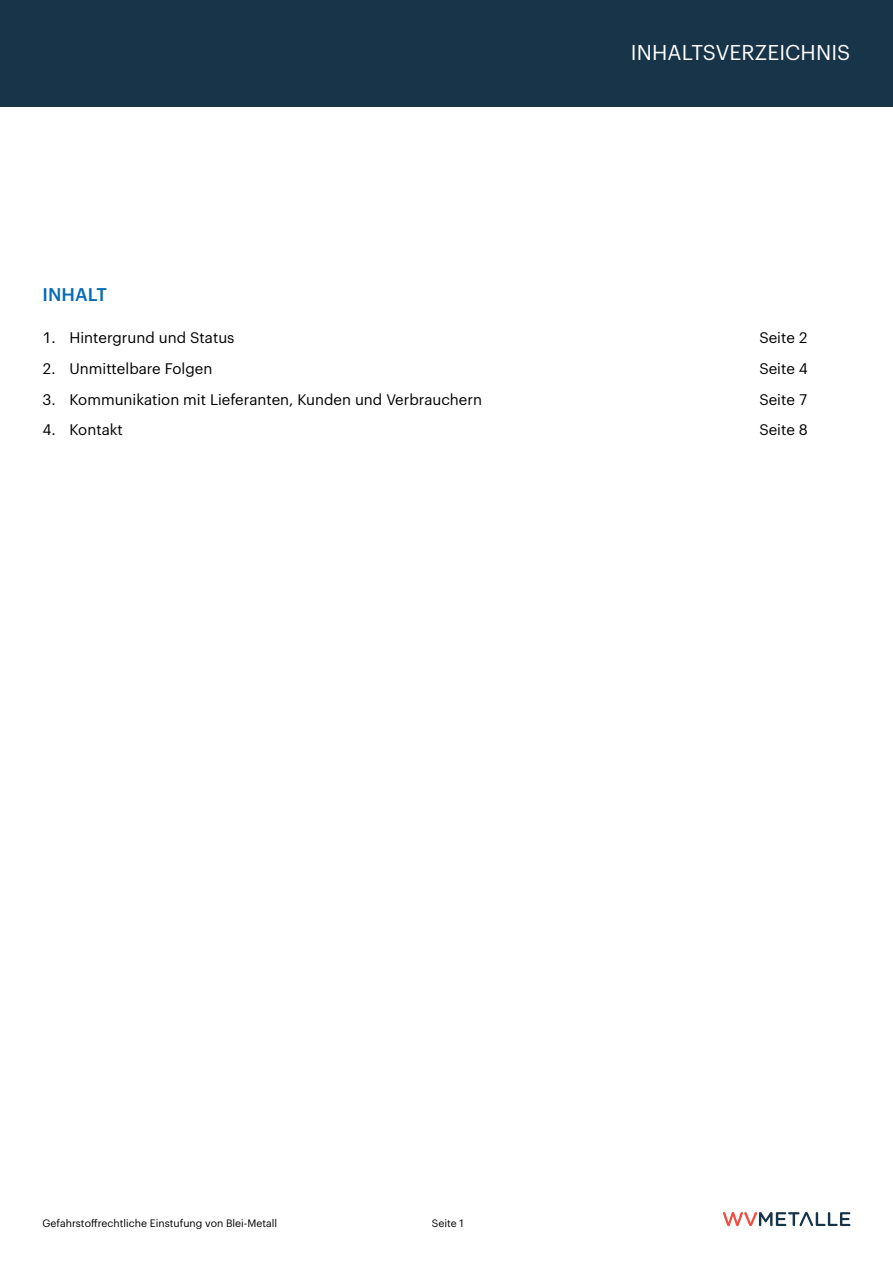
<style>
.page{position:relative;width:893px;height:1263px;background:#fff}
.page>*{position:absolute;margin:0;border:0;box-sizing:border-box;transform-origin:0 0}
.t1{font:21px "Graphik";letter-spacing:.005em;color:#fff}
.t2{font:500 18px "Graphik";letter-spacing:.005em;color:#086bb5}
.t3{font:15px "Graphik";color:#000}
.t4{font:10.5px "Graphik";color:#000}
</style>
<div class="page">
<div style="left:0;top:0;width:893px;height:106px;background:#173449"></div>
<svg style="left:723px;top:1212px;width:127px;height:14px"></svg>
<h1 class="t1" style="left:631px;top:36px;width:221px">INHALTSVERZEICHNIS</h1>
<p class="t2" style="left:43px;top:280px;width:66px">INHALT</p>
<p class="t3" style="left:43px;top:326px;width:193px">1. Hintergrund und Status</p>
<p class="t3" style="left:759px;top:326px;width:50px">Seite 2</p>
<p class="t3" style="left:43px;top:357px;width:171px">2. Unmittelbare Folgen</p>
<p class="t3" style="left:759px;top:357px;width:50px">Seite 4</p>
<p class="t3" style="left:43px;top:388px;width:441px">3. Kommunikation mit Lieferanten, Kunden und Verbrauchern</p>
<p class="t3" style="left:759px;top:388px;width:50px">Seite 7</p>
<p class="t3" style="left:43px;top:419px;width:82px">4. Kontakt</p>
<p class="t3" style="left:759px;top:419px;width:50px">Seite 8</p>
<p class="t4" style="left:43px;top:1215px;width:236px">Gefahrstoffrechtliche Einstufung von Blei-Metall</p>
<p class="t4" style="left:432px;top:1215px;width:33px">Seite 1</p>
</div>
